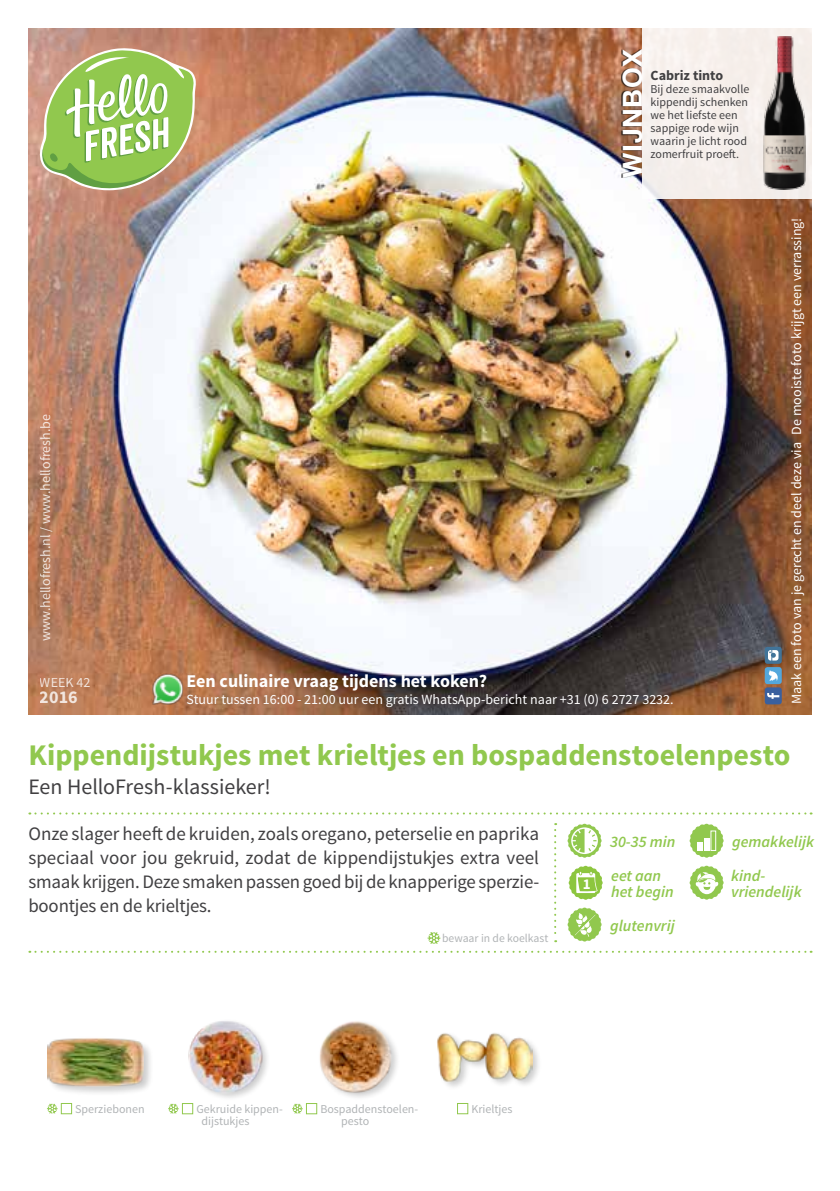
<style>
.page{position:relative;width:840px;height:1191px;background:#fff}
.page>*{position:absolute;margin:0;border:0;box-sizing:border-box;transform-origin:0 0}
.t1{font:700 30px "Source Sans Pro";color:#91c84e}
.t2{font:700 26.8px "Helvetica Neue";letter-spacing:.02em;color:#fff}
.t3{font:22px "Source Sans Pro";color:#414042}
.t4{font:19px/24px "Source Sans Pro";letter-spacing:-.01em;color:#414042;text-align:justify}
.t5{font:700 18px "Source Sans Pro";color:#fff}
.t6{font:italic 600 16px/34px "Source Sans Pro";color:#91c84e}
.t7{font:700 15px "Source Sans Pro";color:#fff}
.t8{font:14px "Source Sans Pro";color:#fff}
.t9{font:700 14px "Source Sans Pro";color:#414042}
.t10{font:12px/13px "Source Sans Pro";color:#414042}
.t11{font:12px/12px "Source Sans Pro";color:#b1b4b6}
.t12{font:11.6px "Source Sans Pro";color:#b1b4b6}
</style>
<div class="page">
<img style="left:28px;top:28px;width:783px;height:686px">
<svg style="left:29px;top:812px;width:782px;height:2px"></svg>
<svg style="left:554px;top:823px;width:2px;height:119px"></svg>
<svg style="left:29px;top:950px;width:782px;height:2px"></svg>
<svg style="left:40px;top:48px;width:156px;height:142px;background:#aec379"></svg>
<div style="left:641px;top:28px;width:170px;height:170px;background:#f6efec"></div>
<div style="left:620px;top:49px;width:21px;height:129px;background:#000;opacity:.75"></div>
<svg style="left:427px;top:932px;width:13px;height:12px"></svg>
<svg style="left:47px;top:1104px;width:11px;height:9px"></svg>
<div style="left:61px;top:1103px;width:11px;height:11px;border:1px solid #91c84e"></div>
<div style="left:47px;top:1037px;width:107px;height:59px;background:#000;opacity:.2"></div>
<img style="left:48px;top:1037px;width:95px;height:67px">
<svg style="left:168px;top:1103px;width:11px;height:10px"></svg>
<div style="left:182px;top:1103px;width:11px;height:11px;border:1px solid #91c84e"></div>
<img style="left:177px;top:1021px;width:90px;height:83px">
<svg style="left:292px;top:1103px;width:10px;height:10px"></svg>
<div style="left:306px;top:1103px;width:11px;height:11px;border:1px solid #91c84e"></div>
<img style="left:307px;top:1021px;width:90px;height:83px">
<div style="left:457px;top:1103px;width:11px;height:11px;border:1px solid #91c84e"></div>
<div style="left:436px;top:1030px;width:106px;height:61px;background:#000;opacity:.2"></div>
<img style="left:436px;top:1030px;width:96px;height:74px">
<svg style="left:567px;top:823px;width:34px;height:35px"></svg>
<svg style="left:568px;top:865px;width:34px;height:35px"></svg>
<svg style="left:689px;top:823px;width:34px;height:35px"></svg>
<svg style="left:689px;top:865px;width:34px;height:35px"></svg>
<svg style="left:567px;top:907px;width:34px;height:34px"></svg>
<img style="left:763px;top:36px;width:42px;height:154px">
<div style="left:764px;top:687px;width:17px;height:17px;background:#3a609e;border-radius:3px"></div>
<svg style="left:767px;top:693px;width:11px;height:6px"></svg>
<svg style="left:764px;top:647px;width:17px;height:17px"></svg>
<svg style="left:767px;top:650px;width:11px;height:10px"></svg>
<div style="left:764px;top:667px;width:17px;height:17px;background:#53a7dc;border-radius:3px"></div>
<svg style="left:768px;top:670px;width:9px;height:11px"></svg>
<img style="left:152px;top:674px;width:30px;height:30px">
<p class="t8" style="left:37px;top:641px;width:228px;rotate:-90deg">www.hellofresh.nl / www.hellofresh.be</p>
<p class="t8" style="left:40px;top:674px;width:52px">WEEK 42</p>
<p class="t5" style="left:40px;top:685px;width:40px">2016</p>
<h2 class="t2" style="left:611px;top:178px;width:130px;rotate:-90deg">WIJNBOX</h2>
<p class="t9" style="left:650px;top:66px;width:74px">Cabriz tinto</p>
<p class="t10" style="left:650px;top:82px;width:100px">Bij deze smaakvolle kippendij schenken we het liefste een sappige rode wijn waarin je licht rood zomerfruit proeft.</p>
<p class="t5" style="left:186px;top:669px;width:302px">Een culinaire vraag tijdens het koken?</p>
<p class="t8" style="left:186px;top:690px;width:488px">Stuur tussen 16:00 - 21:00 uur een gratis WhatsApp-bericht naar +31 (0) 6 2727 3232.</p>
<p class="t8" style="left:787px;top:704px;width:488px;rotate:-90deg">Maak een foto van je gerecht en deel deze via De mooiste foto krijgt een verrassing!</p>
<h1 class="t1" style="left:28px;top:736px;width:763px">Kippendijstukjes met krieltjes en bospaddenstoelenpesto</h1>
<p class="t3" style="left:28px;top:773px;width:244px">Een HelloFresh-klassieker!</p>
<p class="t4" style="left:28px;top:822px;width:512px">Onze slager heeft de kruiden, zoals oregano, peterselie en paprika speciaal voor jou gekruid, zodat de kippendijstukjes extra veel smaak krijgen. Deze smaken passen goed bij de knapperige sperzie&shy;boontjes en de krieltjes.</p>
<p class="t12" style="left:442px;top:931px;width:108px">bewaar in de koelkast</p>
<p class="t7" style="left:582px;top:874px;width:9px">1</p>
<p class="t6" style="left:609px;top:824px;width:67px">30-35 min eet aan</p>
<p class="t6" style="left:611px;top:874px;width:64px">het begin</p>
<p class="t6" style="left:609px;top:908px;width:66px">glutenvrij</p>
<p class="t6" style="left:730px;top:824px;width:84px">gemakkelijk kind-</p>
<p class="t6" style="left:730px;top:874px;width:72px">vriendelijk</p>
<p class="t11" style="left:75px;top:1103px;width:71px">Sperziebonen</p>
<p class="t11" style="left:201px;top:1103px;width:83px;text-indent:-5px">Gekruide kippen&shy;dijstukjes</p>
<p class="t11" style="left:341px;top:1103px;width:79px;text-indent:-21px">Bospaddenstoelen&shy;pesto</p>
<p class="t11" style="left:471px;top:1103px;width:43px">Krieltjes</p>
</div>
